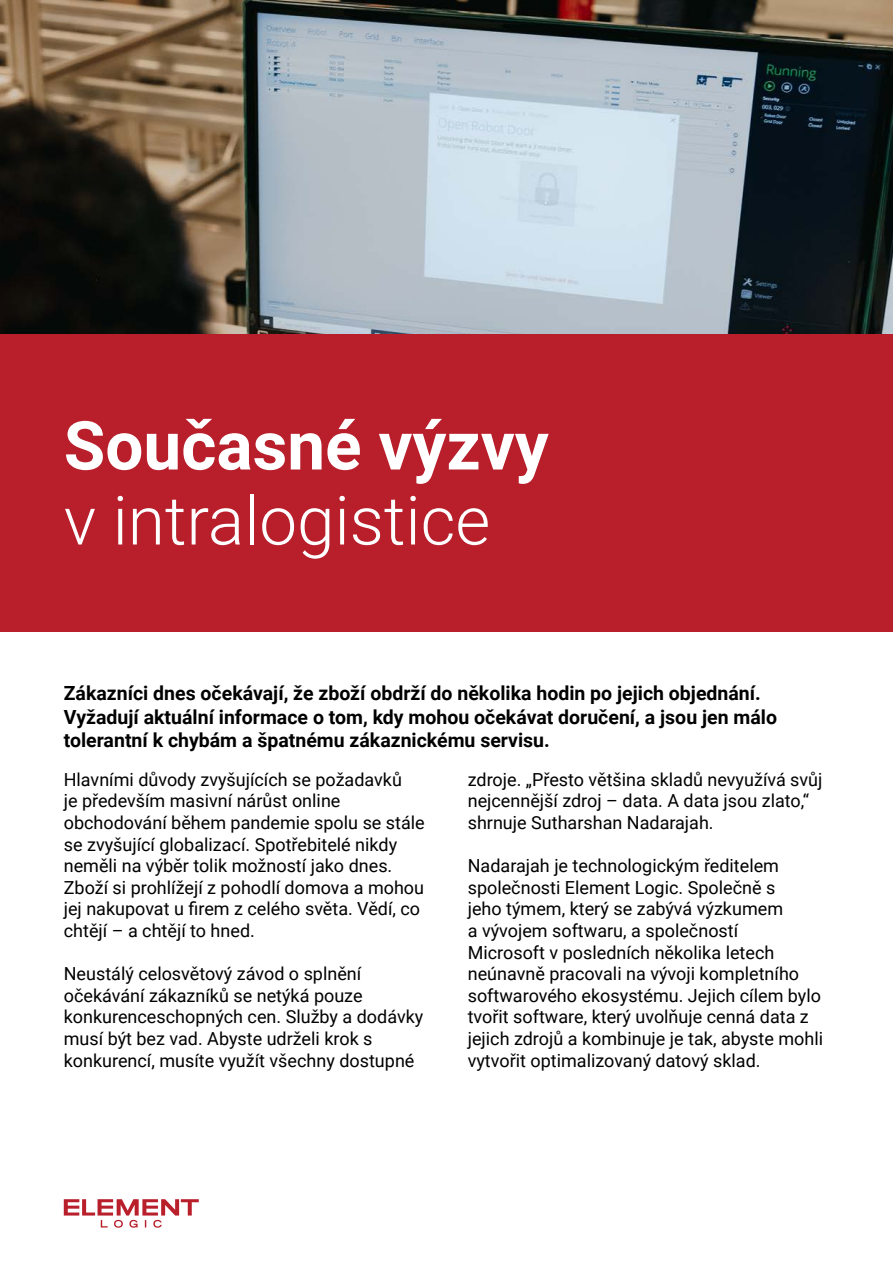
<style>
.page{position:relative;width:893px;height:1263px;background:#fff}
.page>*{position:absolute;margin:0;border:0;box-sizing:border-box;transform-origin:0 0}
.t1{font:300 67.5px "Roboto";color:#fff}
.t2{font:700 67.5px "Roboto";color:#fff}
.t3{font:700 19.5px/23.4px "Roboto";color:#000}
.t4{font:18px/21.6px "Roboto";color:#000}
</style>
<div class="page">
<svg style="left:64px;top:1199px;width:135px;height:29px"></svg>
<img style="left:0;top:0;width:893px;height:334px">
<div style="left:0;top:334px;width:893px;height:297px;background:#b91e2b"></div>
<h1 class="t2" style="left:64px;top:398px;width:486px">Současné výzvy</h1>
<h1 class="t1" style="left:64px;top:473px;width:428px">v intralogistice</h1>
<p class="t3" style="left:64px;top:681px;width:715px">Zákazníci dnes očekávají, že zboží obdrží do několika hodin po jejich objednání.<br>Vyžadují aktuální informace o tom, kdy mohou očekávat doručení, a jsou jen málo tolerantní k chybám a špatnému zákaznickému servisu.</p>
<p class="t4" style="left:64px;top:768px;width:363px">Hlavními důvody zvyšujících se požadavků<br>je především masivní nárůst online obchodování během pandemie spolu se stále se zvyšující globalizací. Spotřebitelé nikdy neměli na výběr tolik možností jako dnes.<br>Zboží si prohlížejí z pohodlí domova a mohou jej nakupovat u firem z celého světa. Vědí, co chtějí – a chtějí to hned.</p>
<p class="t4" style="left:64px;top:962px;width:361px">Neustálý celosvětový závod o splnění očekávání zákazníků se netýká pouze konkurenceschopných cen. Služby a dodávky musí být bez vad. Abyste udrželi krok s konkurencí, musíte využít všechny dostupné</p>
<p class="t4" style="left:468px;top:768px;width:356px">zdroje. „Přesto většina skladů nevyužívá svůj nejcennější zdroj – data. A data jsou zlato,“ shrnuje Sutharshan Nadarajah.</p>
<p class="t4" style="left:468px;top:854px;width:357px">Nadarajah je technologickým ředitelem společnosti Element Logic. Společně s<br>jeho týmem, který se zabývá výzkumem<br>a vývojem softwaru, a společností<br>Microsoft v posledních několika letech neúnavně pracovali na vývoji kompletního softwarového ekosystému. Jejich cílem bylo tvořit software, který uvolňuje cenná data z jejich zdrojů a kombinuje je tak, abyste mohli vytvořit optimalizovaný datový sklad.</p>
</div>
